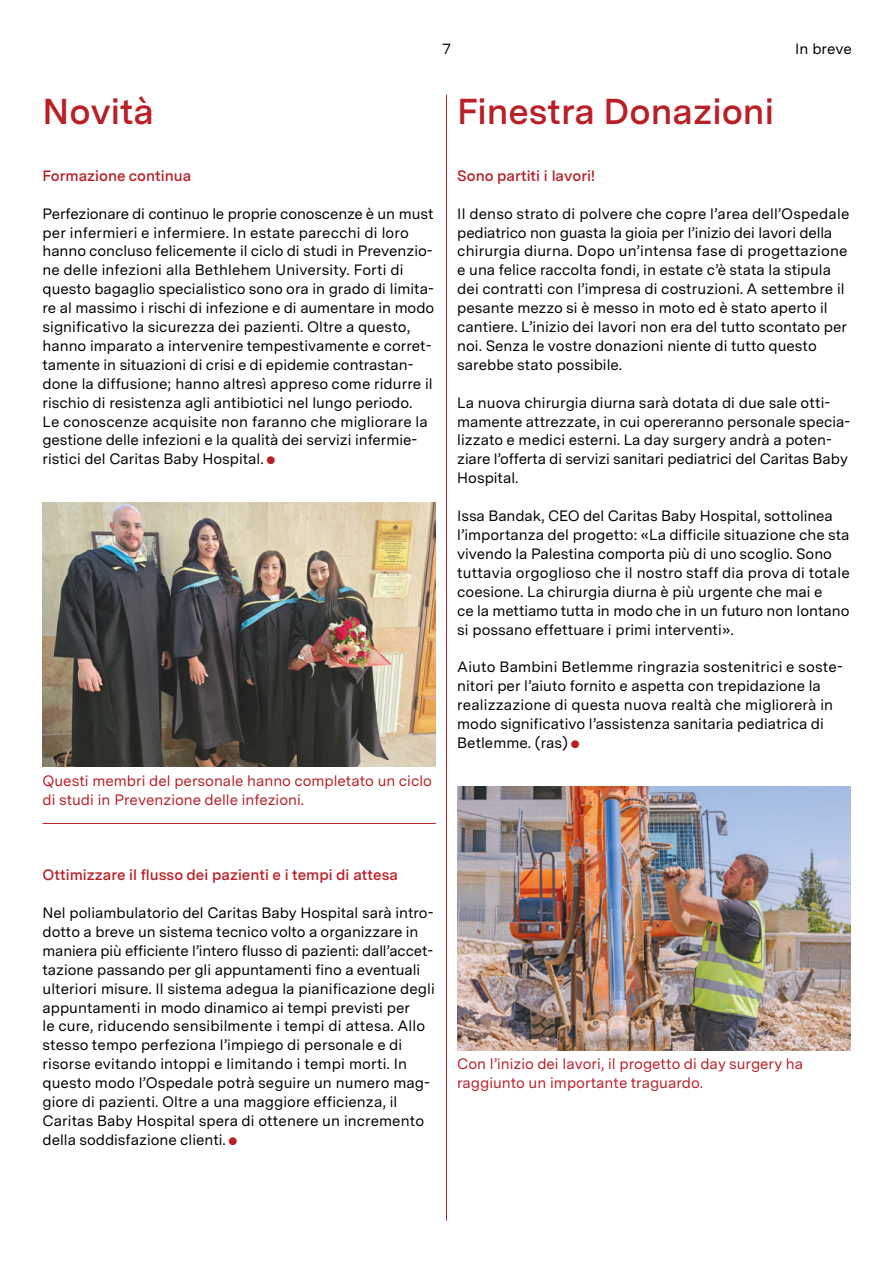
<style>
.page{position:relative;width:893px;height:1263px;background:#fff}
.page>*{position:absolute;margin:0;border:0;box-sizing:border-box;transform-origin:0 0}
.t1{font:600 36px "Messina Sans";color:#b91f27}
.t2{font:15px/18.9px "Messina Sans";color:#000}
.t3{font:15px/18.9px "Messina Sans";color:#b91f27}
.t4{font:600 15px "Messina Sans";color:#b91f27}
.s1{font-family:"Ki Hi Button";color:#b91f27}
</style>
<div class="page">
<hr style="left:446px;top:95px;width:1px;height:1125px;background:#b91f27">
<hr style="left:43px;top:823px;width:393px;height:1px;background:#b91f27">
<img style="left:43px;top:502px;width:393px;height:265px">
<img style="left:457px;top:786px;width:393px;height:265px">
<h1 class="t1" style="left:43px;top:86px;width:113px">Novità</h1>
<p class="t2" style="left:442px;top:39px;width:10px">7</p>
<p class="t2" style="left:795px;top:39px;width:58px">In breve</p>
<h1 class="t1" style="left:457px;top:86px;width:318px">Finestra Donazioni</h1>
<p class="t4" style="left:43px;top:165px;width:150px">Formazione continua</p>
<p class="t2" style="left:43px;top:204px;width:393px">Perfezionare di continuo le proprie conoscenze è un must per infermieri e infermiere. In estate parecchi di loro hanno concluso felicemente il ciclo di studi in Prevenzio&shy;ne delle infezioni alla Bethlehem University. Forti di questo bagaglio specialistico sono ora in grado di limita&shy;re al massimo i rischi di infezione e di aumentare in modo significativo la sicurezza dei pazienti. Oltre a questo, hanno imparato a intervenire tempestivamente e corret&shy;tamente in situazioni di crisi e di epidemie contrastan&shy;done la diffusione; hanno altresì appreso come ridurre il rischio di resistenza agli antibiotici nel lungo periodo.<br>Le conoscenze acquisite non faranno che migliorare la gestione delle infezioni e la qualità dei servizi infermie&shy;ristici del Caritas Baby Hospital.<span class="s1">•</span></p>
<p class="t3" style="left:43px;top:771px;width:391px">Questi membri del personale hanno completato un ciclo di studi in Prevenzione delle infezioni.</p>
<p class="t4" style="left:457px;top:165px;width:140px">Sono partiti i lavori!</p>
<p class="t2" style="left:457px;top:204px;width:394px">Il denso strato di polvere che copre l’area dell’Ospedale pediatrico non guasta la gioia per l’inizio dei lavori della chirurgia diurna. Dopo un’intensa fase di progettazione e una felice raccolta fondi, in estate c’è stata la stipula dei contratti con l’impresa di costruzioni. A settembre il pesante mezzo si è messo in moto ed è stato aperto il cantiere. L’inizio dei lavori non era del tutto scontato per noi. Senza le vostre donazioni niente di tutto questo sarebbe stato possibile.</p>
<p class="t2" style="left:457px;top:393px;width:395px">La nuova chirurgia diurna sarà dotata di due sale otti&shy;mamente attrezzate, in cui opereranno personale specia&shy;lizzato e medici esterni. La day surgery andrà a poten&shy;ziare l’offerta di servizi sanitari pediatrici del Caritas Baby Hospital.</p>
<p class="t2" style="left:457px;top:506px;width:394px">Issa Bandak, CEO del Caritas Baby Hospital, sottolinea l’importanza del progetto: «La difficile situazione che sta vivendo la Palestina comporta più di uno scoglio. Sono tuttavia orgoglioso che il nostro staff dia prova di totale coesione. La chirurgia diurna è più urgente che mai e<br>ce la mettiamo tutta in modo che in un futuro non lontano si possano effettuare i primi interventi».</p>
<p class="t2" style="left:457px;top:657px;width:387px">Aiuto Bambini Betlemme ringrazia sostenitrici e soste&shy;nitori per l’aiuto fornito e aspetta con trepidazione la realizzazione di questa nuova realtà che migliorerà in modo significativo l’assistenza sanitaria pediatrica di Betlemme. (ras)<span class="s1">•</span></p>
<p class="t4" style="left:43px;top:864px;width:357px">Ottimizzare il flusso dei pazienti e i tempi di attesa</p>
<p class="t2" style="left:43px;top:903px;width:394px">Nel poliambulatorio del Caritas Baby Hospital sarà intro&shy;dotto a breve un sistema tecnico volto a organizzare in maniera più efficiente l’intero flusso di pazienti: dall’accet&shy;tazione passando per gli appuntamenti fino a eventuali ulteriori misure. Il sistema adegua la pianificazione degli appuntamenti in modo dinamico ai tempi previsti per<br>le cure, riducendo sensibilmente i tempi di attesa. Allo stesso tempo perfeziona l’impiego di personale e di risorse evitando intoppi e limitando i tempi morti. In questo modo l’Ospedale potrà seguire un numero mag&shy;giore di pazienti. Oltre a una maggiore efficienza, il Caritas Baby Hospital spera di ottenere un incremento della soddisfazione clienti.<span class="s1">•</span></p>
<p class="t3" style="left:457px;top:1054px;width:348px">Con l’inizio dei lavori, il progetto di day surgery ha raggiunto un importante traguardo.</p>
</div>
